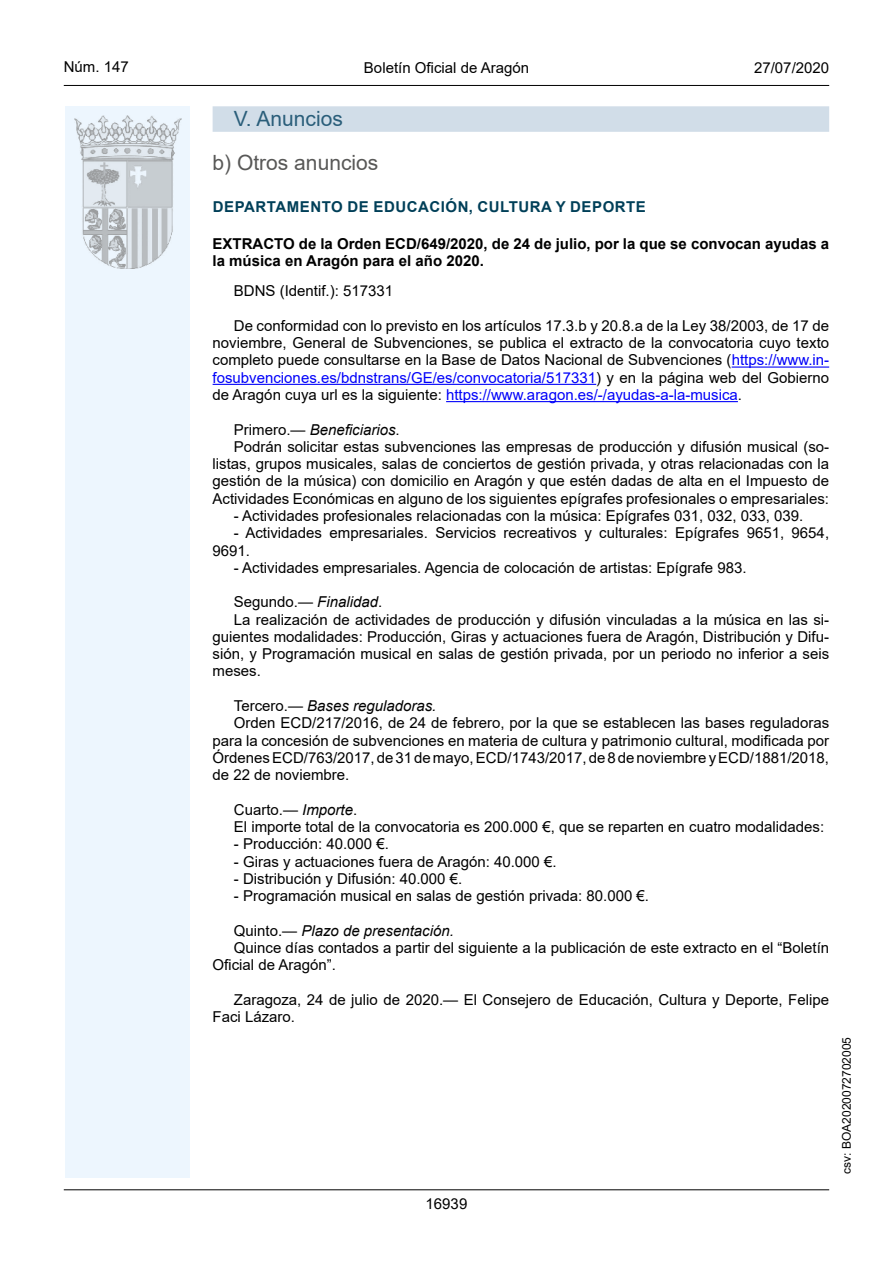
<style>
.page{position:relative;width:893px;height:1263px;background:#fff}
.page>*{position:absolute;margin:0;border:0;box-sizing:border-box;transform-origin:0 0}
.Sub_Seccion{font:21px "Arial";color:#585857}
.Titulo_sec{font:21px "Arial";color:#2a5e7a}
.inicio_de_parrafo{font:15px/17.2px "Arial";color:#000;text-align:justify}
.Titulo_text{font:700 15px/16.5px "Arial";color:#000}
.inicio_de_parrafo-2{font:italic 15px "Arial";color:#000}
.emisor_text{font:700 15px "Arial";letter-spacing:.035em;color:#003f58}
.estilo_head-c{font:15px "Arial";color:#000}
.estilo_head-d{font:15px "Arial";color:#000}
.estilo_head-i{font:15px "Arial";color:#000}
.estilo_head-i-2{font:12px "Arial";color:#000}
.s1{color:#0000fa}
.s2{font-style:normal}
.s3{font-style:italic}
</style>
<div class="page">
<hr style="left:64px;top:1189px;width:765px;height:1px;background:#000">
<hr style="left:64px;top:85px;width:765px;height:1px;background:#000">
<div style="left:65px;top:106px;width:125px;height:1072px;background:#edf6fe"></div>
<img style="left:75px;top:115px;width:106px;height:153px">
<div style="left:213px;top:106px;width:616px;height:26px;background:#d1dde8"></div>
<hr style="left:732px;top:366px;width:97px;height:2px;background:#0000fa">
<hr style="left:213px;top:384px;width:383px;height:1px;background:#0000fa">
<hr style="left:446px;top:401px;width:292px;height:1px;background:#0000fa">
<p class="estilo_head-i" style="left:64px;top:57px;width:67px">Núm. 147</p>
<p class="estilo_head-c" style="left:364px;top:57px;width:167px">Boletín Oficial de Aragón</p>
<p class="estilo_head-d" style="left:754px;top:57px;width:77px">27/07/2020</p>
<p class="Titulo_sec" style="left:234px;top:104px;width:110px">V. Anuncios</p>
<p class="Sub_Seccion" style="left:213px;top:148px;width:167px">b) Otros anuncios</p>
<p class="emisor_text" style="left:213px;top:196px;width:435px">DEPARTAMENTO DE EDUCACIÓN, CULTURA Y DEPORTE</p>
<p class="Titulo_text" style="left:213px;top:236px;width:618px">EXTRACTO de la Orden ECD/649/2020, de 24 de julio, por la que se convocan ayudas a la música en Aragón para el año 2020.</p>
<p class="inicio_de_parrafo" style="left:234px;top:282px;width:161px">BDNS (Identif.): 517331</p>
<p class="inicio_de_parrafo" style="left:213px;top:317px;width:618px;text-indent:21px">De conformidad con lo previsto en los artículos 17.3.b y 20.8.a de la Ley 38/2003, de 17 de noviembre, General de Subvenciones, se publica el extracto de la convocatoria cuyo texto completo puede consultarse en la Base de Datos Nacional de Subvenciones (<span class="s1">https://www.in&shy;fosubvenciones.es/bdnstrans/GE/es/convocatoria/517331</span>) y en la página web del Gobierno de Aragón cuya url es la siguiente: <span class="s1">https://www.aragon.es/-/ayudas-a-la-musica</span>.</p>
<p class="inicio_de_parrafo-2" style="left:234px;top:420px;width:167px"><span class="s2">Primero.—</span> Beneficiarios<span class="s2">.</span></p>
<p class="inicio_de_parrafo" style="left:213px;top:438px;width:618px;text-indent:21px">Podrán solicitar estas subvenciones las empresas de producción y difusión musical (so&shy;listas, grupos musicales, salas de conciertos de gestión privada, y otras relacionadas con la gestión de la música) con domicilio en Aragón y que estén dadas de alta en el Impuesto de Actividades Económicas en alguno de los siguientes epígrafes profesionales o empresariales:</p>
<p class="inicio_de_parrafo" style="left:234px;top:507px;width:571px">- Actividades profesionales relacionadas con la música: Epígrafes 031, 032, 033, 039.</p>
<p class="inicio_de_parrafo" style="left:213px;top:524px;width:618px;text-indent:21px">- Actividades empresariales. Servicios recreativos y culturales: Epígrafes 9651, 9654,<br>9691.</p>
<p class="inicio_de_parrafo" style="left:234px;top:559px;width:514px">- Actividades empresariales. Agencia de colocación de artistas: Epígrafe 983.</p>
<p class="inicio_de_parrafo" style="left:234px;top:593px;width:150px">Segundo.— <span class="s3">Finalidad</span>.</p>
<p class="inicio_de_parrafo" style="left:213px;top:611px;width:618px;text-indent:21px">La realización de actividades de producción y difusión vinculadas a la música en las si&shy;guientes modalidades: Producción, Giras y actuaciones fuera de Aragón, Distribución y Difu&shy;sión, y Programación musical en salas de gestión privada, por un periodo no inferior a seis meses.</p>
<p class="inicio_de_parrafo-2" style="left:234px;top:696px;width:204px"><span class="s2">Tercero.—</span> Bases reguladoras.</p>
<p class="inicio_de_parrafo" style="left:213px;top:714px;width:618px;text-indent:21px">Orden ECD/217/2016, de 24 de febrero, por la que se establecen las bases reguladoras para la concesión de subvenciones en materia de cultura y patrimonio cultural, modificada por Órdenes ECD/763/2017, de 31 de mayo, ECD/1743/2017, de 8 de noviembre y ECD/1881/2018, de 22 de noviembre.</p>
<p class="inicio_de_parrafo" style="left:234px;top:801px;width:125px">Cuarto.— <span class="s3">Importe</span>.</p>
<p class="inicio_de_parrafo" style="left:234px;top:818px;width:592px">El importe total de la convocatoria es 200.000 €, que se reparten en cuatro modalidades:</p>
<p class="inicio_de_parrafo" style="left:234px;top:835px;width:157px">- Producción: 40.000 €.</p>
<p class="inicio_de_parrafo" style="left:234px;top:852px;width:324px">- Giras y actuaciones fuera de Aragón: 40.000 €.</p>
<p class="inicio_de_parrafo" style="left:234px;top:870px;width:230px">- Distribución y Difusión: 40.000 €.</p>
<p class="inicio_de_parrafo" style="left:234px;top:887px;width:417px">- Programación musical en salas de gestión privada: 80.000 €.</p>
<p class="inicio_de_parrafo-2" style="left:234px;top:921px;width:222px"><span class="s2">Quinto.—</span> Plazo de presentación.</p>
<p class="inicio_de_parrafo" style="left:213px;top:939px;width:618px;text-indent:21px">Quince días contados a partir del siguiente a la publicación de este extracto en el “Boletín<br>Oficial de Aragón”.</p>
<p class="inicio_de_parrafo" style="left:213px;top:991px;width:618px;text-indent:21px">Zaragoza, 24 de julio de 2020.— El Consejero de Educación, Cultura y Deporte, Felipe<br>Faci Lázaro.</p>
<p class="inicio_de_parrafo" style="left:426px;top:1195px;width:43px">16939</p>
<p class="estilo_head-i-2" style="left:838px;top:1174px;width:138px;rotate:-90deg">csv: BOA2020072702005</p>
</div>
